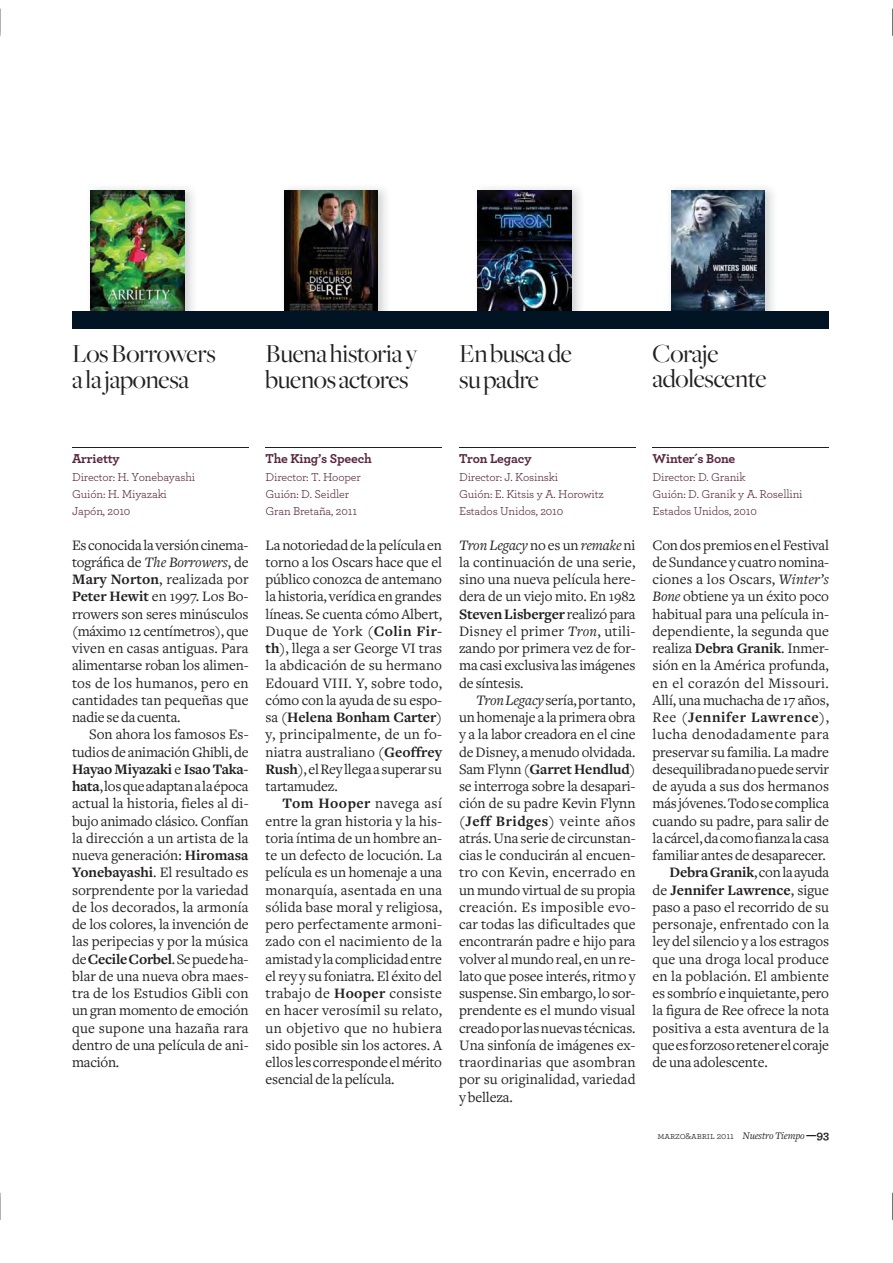
<style>
.page{position:relative;width:893px;height:1263px;background:#fff}
.page>*{position:absolute;margin:0;border:0;box-sizing:border-box;transform-origin:0 0}
.t1{font:27px/25.5px "Freight Big";letter-spacing:-.01em;color:#231f20}
.t2{font:15px/17.2px "Freight Text";letter-spacing:-.01em;color:#231f20;text-align:justify}
.t3{font:15px "Freight Text";letter-spacing:.01em;color:#231f20}
.t4{font:700 15px "Freight Text";color:#231f20}
.t5{font:15px "Freight Text";letter-spacing:.025em;color:#231f20}
.t6{font:700 15px "Freight Text";letter-spacing:.04em;color:#231f20}
.t7{font:15px "Freight Text";letter-spacing:.03em;color:#231f20}
.t8{font:700 13.5px "Archer";letter-spacing:-.015em;color:#57253c}
.t9{font:12px/17.2px "Archer";letter-spacing:-.015em;color:#57253c}
.t10{font:italic 10.5px "Freight Text";letter-spacing:-.01em;color:#231f20}
.s1{font-style:italic}
.s2{font-weight:700}
.s3{font-weight:400}
.s4{font-family:"Archer Book SC";font-style:normal;font-size:9.75px}
.s5{font-family:"Archer";font-style:normal;font-size:9.75px}
.s6{font-family:"Archer";font-weight:700;font-style:normal;font-size:12px}
</style>
<div class="page">
<img style="left:667px;top:188px;width:110px;height:141px">
<img style="left:671px;top:190px;width:93px;height:121px">
<img style="left:87px;top:188px;width:109px;height:141px">
<img style="left:91px;top:190px;width:93px;height:121px">
<img style="left:280px;top:188px;width:110px;height:141px">
<img style="left:284px;top:190px;width:94px;height:121px">
<img style="left:474px;top:188px;width:109px;height:141px">
<img style="left:478px;top:190px;width:93px;height:121px">
<hr style="left:72px;top:448px;width:177px;height:1px;background:#231f20">
<hr style="left:459px;top:448px;width:176px;height:1px;background:#231f20">
<hr style="left:266px;top:448px;width:176px;height:1px;background:#231f20">
<div style="left:72px;top:311px;width:757px;height:17px;background:#001423"></div>
<hr style="left:652px;top:447px;width:177px;height:1px;background:#231f20">
<svg style="left:0;top:9px;width:1px;height:27px"></svg>
<svg style="left:0;top:1193px;width:1px;height:27px"></svg>
<svg style="left:892px;top:9px;width:1px;height:27px"></svg>
<svg style="left:892px;top:1193px;width:1px;height:27px"></svg>
<h1 class="t1" style="left:72px;top:344px;width:145px">Los Borrowers a la japonesa</h1>
<h1 class="t1" style="left:459px;top:344px;width:114px">En busca de su padre</h1>
<h1 class="t1" style="left:266px;top:344px;width:153px">Buena historia y buenos actores</h1>
<h1 class="t1" style="left:652px;top:343px;width:116px">Coraje adolescente</h1>
<p class="t8" style="left:72px;top:454px;width:49px">Arrietty</p>
<p class="t9" style="left:72px;top:469px;width:125px">Director: H. Yonebayashi<br>Guión: H. Miyazaki<br>Japón, 2010</p>
<p class="t2" style="left:72px;top:537px;width:178px">Es conocida la versión cinema&shy;tográfica de <span class="s1">The Borrowers</span>, de <span class="s2">Mary Norton</span>, realizada por <span class="s2">Peter Hewit</span> en 1997. Los Bo&shy;rrowers son seres minúsculos (máximo 12 centímetros), que viven en casas antiguas. Para alimentarse roban los alimen&shy;tos de los humanos, pero en cantidades tan pequeñas que nadie se da cuenta.</p>
<p class="t2" style="left:72px;top:727px;width:178px;text-indent:17px">Son ahora los famosos Es&shy;tudios de animación Ghibli, de <span class="s2">Hayao Miyazaki</span> e <span class="s2">Isao Taka&shy;hata</span>, los que adaptan a la época actual la historia, fieles al di&shy;bujo animado clásico. Confían la dirección a un artista de la nueva generación: <span class="s2">Hiromasa Yonebayashi</span>. El resultado es sorprendente por la variedad de los decorados, la armonía de los colores, la invención de las peripecias y por la música de <span class="s2">Cecile Corbel</span>. Se puede ha&shy;blar de una nueva obra maes&shy;tra de los Estudios Gibli con un gran momento de emoción que supone una hazaña rara dentro de una película de ani&shy;mación.</p>
<p class="t8" style="left:266px;top:454px;width:108px">The King’s Speech</p>
<p class="t9" style="left:266px;top:469px;width:97px">Director: T. Hooper<br>Guión: D. Seidler<br>Gran Bretaña, 2011</p>
<p class="t2" style="left:266px;top:537px;width:178px">La notoriedad de la película en torno a los Oscars hace que el público conozca de antemano la historia, verídica en grandes líneas. Se cuenta cómo Albert, Duque de York (<span class="s2">Colin Fir&shy;th</span>), llega a ser George VI tras la abdicación de su hermano Edouard VIII. Y, sobre todo, cómo con la ayuda de su espo&shy;sa (<span class="s2">Helena Bonham Carter</span>) y, principalmente, de un fo&shy;niatra australiano (<span class="s2">Geoffrey Rush</span>), el Rey llega a superar su tartamudez.</p>
<p class="t2" style="left:266px;top:796px;width:178px;text-indent:17px"><span class="s2">Tom Hooper</span> navega así entre la gran historia y la his&shy;toria íntima de un hombre an&shy;te un defecto de locución. La película es un homenaje a una monarquía, asentada en una sólida base moral y religiosa, pero perfectamente armoni&shy;zado con el nacimiento de la amistad y la complicidad entre el rey y su foniatra. El éxito del trabajo de <span class="s2">Hooper</span> consiste en hacer verosímil su relato, un objetivo que no hubiera sido posible sin los actores. A ellos les corresponde el mérito esencial de la película.</p>
<p class="t8" style="left:459px;top:454px;width:74px">Tron Legacy</p>
<p class="t9" style="left:459px;top:469px;width:146px">Director: J. Kosinski<br>Guión: E. Kitsis y A. Horowitz<br>Estados Unidos, 2010</p>
<p class="t2" style="left:459px;top:537px;width:178px"><span class="s1">Tron Legacy</span> no es un <span class="s1">remake</span> ni la continuación de una serie, sino una nueva película here&shy;dera de un viejo mito. En 1982<br><span class="s2">Steven Lisberger</span> realizó para Disney el primer <span class="s1">Tron</span>, utili&shy;zando por primera vez de for&shy;ma casi exclusiva las imágenes de síntesis.</p>
<p class="t2" style="left:459px;top:693px;width:178px;text-indent:17px"><span class="s1">Tron Legacy</span> sería, por tanto, un homenaje a la primera obra y a la labor creadora en el cine de Disney, a menudo olvidada.<br>Sam Flynn (<span class="s2">Garret Hendlud</span>) se interroga sobre la desapari&shy;ción de su padre Kevin Flynn (<span class="s2">Jeff Bridges</span>) veinte años atrás. Una serie de circunstan&shy;cias le conducirán al encuen&shy;tro con Kevin, encerrado en un mundo virtual de su propia creación. Es imposible evo&shy;car todas las dificultades que encontrarán padre e hijo para volver al mundo real, en un re&shy;lato que posee interés, ritmo y suspense. Sin embargo, lo sor&shy;prendente es el mundo visual creado por las nuevas técnicas.<br>Una sinfonía de imágenes ex&shy;traordinarias que asombran por su originalidad, variedad y belleza.</p>
<p class="t8" style="left:652px;top:454px;width:84px">Winter´s Bone</p>
<p class="t9" style="left:652px;top:469px;width:152px">Director: D. Granik<br>Guión: D. Granik y A. Rosellini<br>Estados Unidos, 2010</p>
<p class="t2" style="left:652px;top:537px;width:178px">Con dos premios en el Festival</p>
<p class="t2" style="left:652px;top:555px;width:178px">de Sundance y cuatro nomina-</p>
<p class="t3" style="left:652px;top:573px;width:178px">ciones a los Oscars, <span class="s1">Winter’s</span></p>
<p class="t2" style="left:652px;top:589px;width:178px"><span class="s1">Bone</span> obtiene ya un éxito poco</p>
<p class="t2" style="left:652px;top:606px;width:178px">habitual para una película in-</p>
<p class="t3" style="left:652px;top:625px;width:178px">dependiente, la segunda que</p>
<p class="t2" style="left:652px;top:641px;width:178px">realiza <span class="s2">Debra Granik</span>. Inmer-</p>
<p class="t2" style="left:652px;top:658px;width:178px">sión en la América profunda,</p>
<p class="t5" style="left:652px;top:677px;width:178px">en el corazón del Missouri.</p>
<p class="t2" style="left:652px;top:693px;width:178px">Allí, una muchacha de 17 años,</p>
<p class="t6" style="left:652px;top:711px;width:178px"><span class="s3">Ree (</span>Jennifer Lawrence<span class="s3">),</span></p>
<p class="t7" style="left:652px;top:729px;width:178px">lucha denodadamente para</p>
<p class="t2" style="left:652px;top:744px;width:178px">preservar su familia. La madre</p>
<p class="t2" style="left:652px;top:762px;width:178px">desequilibrada no puede servir</p>
<p class="t2" style="left:652px;top:779px;width:178px">de ayuda a sus dos hermanos</p>
<p class="t2" style="left:652px;top:796px;width:178px">más jóvenes. Todo se complica</p>
<p class="t2" style="left:652px;top:813px;width:178px">cuando su padre, para salir de</p>
<p class="t2" style="left:652px;top:831px;width:178px">la cárcel, da como fianza la casa</p>
<p class="t2" style="left:652px;top:848px;width:175px">familiar antes de desaparecer.</p>
<p class="t4" style="left:669px;top:867px;width:161px">Debra Granik<span class="s3">, con la ayuda</span></p>
<p class="t4" style="left:652px;top:884px;width:178px"><span class="s3">de</span> Jennifer Lawrence<span class="s3">, sigue</span></p>
<p class="t2" style="left:652px;top:900px;width:178px">paso a paso el recorrido de su</p>
<p class="t3" style="left:652px;top:918px;width:178px">personaje, enfrentado con la</p>
<p class="t2" style="left:652px;top:934px;width:178px">ley del silencio y a los estragos</p>
<p class="t3" style="left:652px;top:953px;width:178px">que una droga local produce</p>
<p class="t3" style="left:652px;top:970px;width:178px">en la población. El ambiente</p>
<p class="t2" style="left:652px;top:986px;width:178px">es sombrío e inquietante, pero</p>
<p class="t2" style="left:652px;top:1003px;width:178px">la figura de Ree ofrece la nota</p>
<p class="t2" style="left:652px;top:1020px;width:178px">positiva a esta aventura de la</p>
<p class="t2" style="left:652px;top:1038px;width:178px">que es forzoso retener el coraje</p>
<p class="t2" style="left:652px;top:1055px;width:117px">de una adolescente.</p>
<p class="t10" style="left:657px;top:1132px;width:173px"><span class="s4">marzo&amp;abril</span> <span class="s5">2011</span> Nuestro Tiempo <span class="s6">—93</span></p>
</div>
